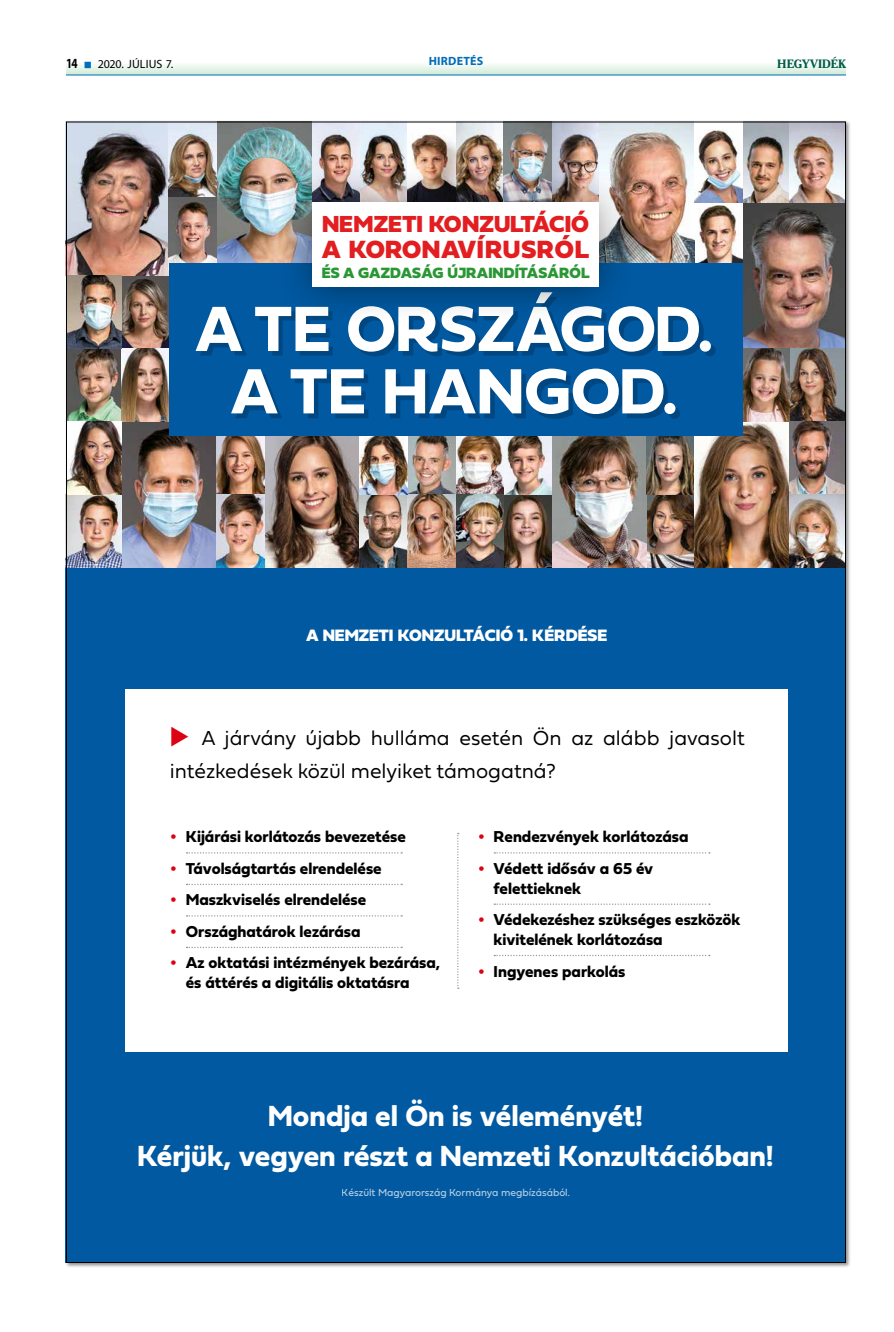
<style>
.page{position:relative;width:894px;height:1332px;background:#fff}
.page>*{position:absolute;margin:0;border:0;box-sizing:border-box;transform-origin:0 0}
.t1{font:66.6px/62.4px "Fieldwork Geo Bold";color:#fff;text-align:center}
.t2{font:30.4px/39.6px "Fieldwork Geo Bold";color:#fff;text-align:center}
.t3{font:26px "Fieldwork Geo Black";letter-spacing:.02em;color:#e31e21}
.t4{font:24.2px "Fieldwork Geo Black";color:#e31e21}
.t5{font:21.1px/33.1px "Fieldwork Geo Light";color:#000}
.t6{font:17.2px "Fieldwork Geo Black";color:#fff}
.t7{font:16.5px/19.8px "Fieldwork Geo Bold";color:#000}
.t8{font:15.5px "Fieldwork Geo Black";letter-spacing:.005em;color:#2a9734}
.t9{font:12px "Myriad Pro";letter-spacing:.005em;color:#000}
.t10{font:12px "Hu Chelthm ITC Bk BT Bold";color:#005d48}
.t11{font:700 12px "Myriad Pro";letter-spacing:.02em;color:#006eb8}
.t12{font:10.5px "Fieldwork Geo Regular";color:#fff}
.s1{font-weight:700;font-size:14px}
.s2{color:#006eb8}
.s3{color:#db0213}
</style>
<div class="page">
<svg style="left:66px;top:65px;width:780px;height:10px;background:#d6ebe3"></svg>
<hr style="left:66px;top:75px;width:780px;height:1px;background:#006eb8">
<div style="left:66px;top:567px;width:780px;height:696px;background:#0059a1"></div>
<img style="left:217px;top:124px;width:95px;height:140px">
<img style="left:68px;top:124px;width:101px;height:297px">
<img style="left:68px;top:421px;width:149px;height:147px">
<img style="left:551px;top:421px;width:293px;height:147px">
<img style="left:264px;top:436px;width:144px;height:132px">
<img style="left:742px;top:124px;width:102px;height:297px">
<img style="left:694px;top:129px;width:48px;height:135px">
<img style="left:217px;top:436px;width:47px;height:132px">
<img style="left:408px;top:436px;width:143px;height:132px">
<img style="left:599px;top:124px;width:95px;height:140px">
<img style="left:312px;top:124px;width:287px;height:42px">
<img style="left:169px;top:124px;width:48px;height:74px">
<img style="left:169px;top:198px;width:48px;height:66px">
<div style="left:169px;top:264px;width:573px;height:172px;background:#0059a1"></div>
<div style="left:200px;top:297px;width:515px;height:122px;background:#000;opacity:.2"></div>
<div style="left:276px;top:166px;width:359px;height:157px;background:#000;opacity:.44"></div>
<div style="left:312px;top:202px;width:287px;height:85px;background:#fff"></div>
<div style="left:126px;top:689px;width:662px;height:363px;background:#fff"></div>
<svg style="left:187px;top:852px;width:215px;height:2px"></svg>
<svg style="left:187px;top:884px;width:215px;height:1px"></svg>
<svg style="left:187px;top:915px;width:215px;height:2px"></svg>
<svg style="left:187px;top:947px;width:215px;height:1px"></svg>
<svg style="left:494px;top:852px;width:216px;height:2px"></svg>
<svg style="left:494px;top:904px;width:216px;height:1px"></svg>
<svg style="left:494px;top:955px;width:216px;height:1px"></svg>
<svg style="left:457px;top:833px;width:2px;height:156px"></svg>
<p class="t9" style="left:66px;top:56px;width:109px"><span class="s1">14</span> <span class="s2">■</span> 2020. július 7.</p>
<p class="t11" style="left:429px;top:53px;width:56px">HIRDETÉS</p>
<p class="t10" style="left:777px;top:53px;width:70px">HEGYVIDÉK</p>
<h3 class="t4" style="left:322px;top:202px;width:268px">NEMZETI KONZULTÁCIÓ</h3>
<h3 class="t3" style="left:322px;top:225px;width:269px">A KORONAVÍRUSRÓL</h3>
<p class="t8" style="left:322px;top:258px;width:269px">ÉS A GAZDASÁG ÚJRAINDÍTÁSÁRÓL</p>
<h1 class="t1" style="left:195px;top:295px;width:519px">A TE ORSZÁGOD.<br>A TE HANGOD.</h1>
<p class="t6" style="left:306px;top:620px;width:302px">A NEMZETI KONZULTÁCIÓ 1. KÉRDÉSE</p>
<p class="t5" style="left:170px;top:720px;width:577px"><span class="s3">◆</span> A járvány újabb hulláma esetén Ön az alább javasolt intézkedések közül melyiket támogatná?</p>
<p class="t7" style="left:171px;top:826px;width:237px"><span class="s3">•</span> Kijárási korlátozás bevezetése</p>
<p class="t7" style="left:171px;top:858px;width:213px"><span class="s3">•</span> Távolságtartás elrendelése</p>
<p class="t7" style="left:171px;top:889px;width:197px"><span class="s3">•</span> Maszkviselés elrendelése</p>
<p class="t7" style="left:171px;top:921px;width:191px"><span class="s3">•</span> Országhatárok lezárása</p>
<p class="t7" style="left:186px;top:952px;width:256px;text-indent:-15px"><span class="s3">•</span> Az oktatási intézmények bezárása, és áttérés a digitális oktatásra</p>
<p class="t7" style="left:478px;top:826px;width:212px"><span class="s3">•</span> Rendezvények korlátozása</p>
<p class="t7" style="left:494px;top:858px;width:161px;text-indent:-15px"><span class="s3">•</span> Védett idősáv a 65 év felettieknek</p>
<p class="t7" style="left:494px;top:909px;width:248px;text-indent:-15px"><span class="s3">•</span> Védekezéshez szükséges eszközök kivitelének korlátozása</p>
<p class="t7" style="left:478px;top:961px;width:149px"><span class="s3">•</span> Ingyenes parkolás</p>
<h2 class="t2" style="left:137px;top:1095px;width:638px">Mondja el Ön is véleményét!<br>Kérjük, vegyen részt a Nemzeti Konzultációban!</h2>
<p class="t12" style="left:342px;top:1184px;width:230px">Készült Magyarország Kormánya megbízásából.</p>
</div>
